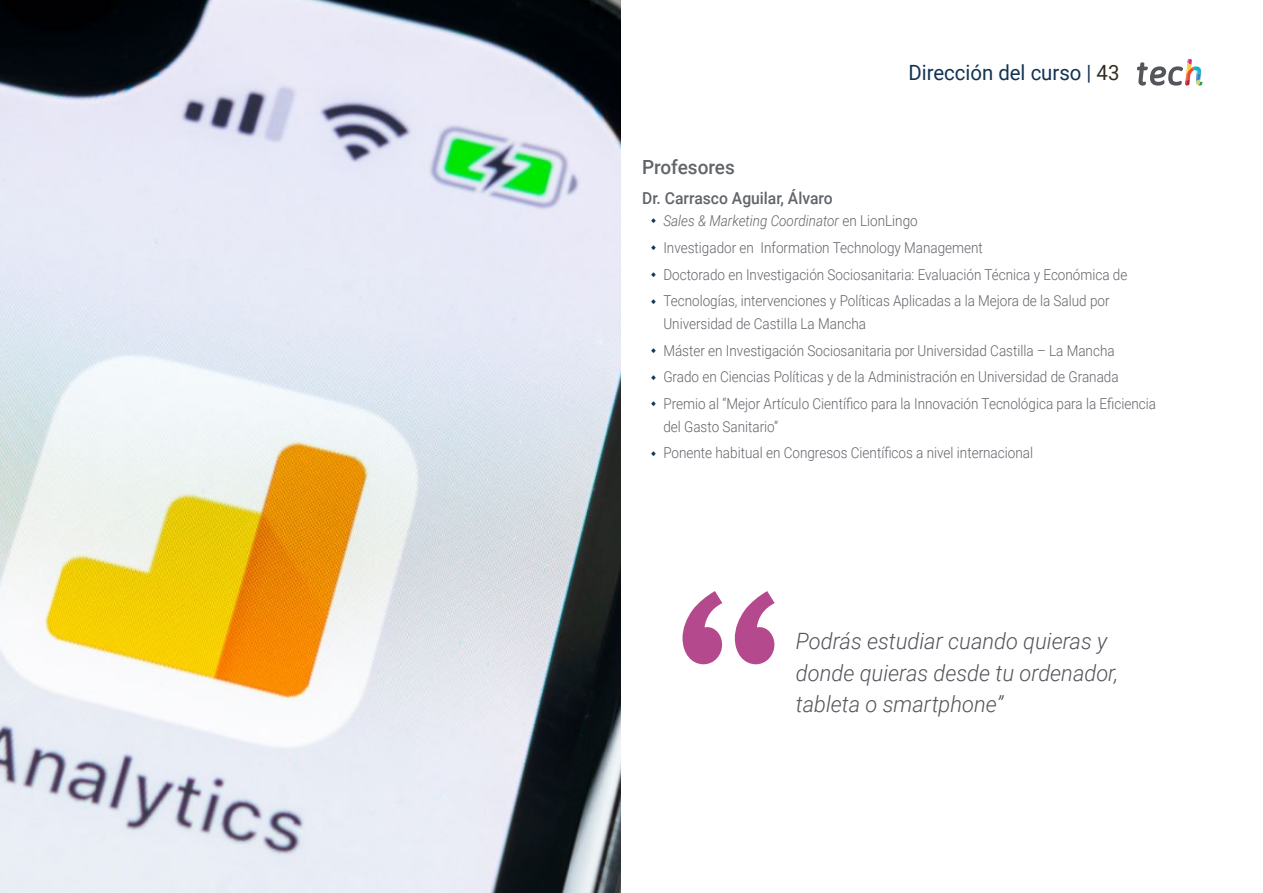
<style>
.page{position:relative;width:1263px;height:893px;background:#fff}
.page>*{position:absolute;margin:0;border:0;box-sizing:border-box;transform-origin:0 0}
.t1{font:italic 300 22.5px/31.5px "Roboto";color:#52555b}
.t2{font:21px "Roboto";color:#123352}
.t3{font:500 19.5px "Roboto";color:#61646a}
.t4{font:500 16.5px "Roboto";color:#61646a;scale:.95 1}
.t5{font:300 15px/26.7px "Roboto";color:#61646a;scale:.9 1}
.s1{color:#312e20}
.s2{font-style:italic}
</style>
<div class="page">
<img style="left:0;top:0;width:621px;height:893px">
<svg style="left:682px;top:591px;width:93px;height:73px"></svg>
<svg style="left:1137px;top:59px;width:65px;height:27px"></svg>
<h2 class="t2" style="left:908px;top:57px;width:213px">Dirección del curso | <span class="s1">43</span></h2>
<h3 class="t3" style="left:642px;top:154px;width:94px">Profesores</h3>
<p class="t4" style="left:642px;top:186px;width:202px">Dr. Carrasco Aguilar, Álvaro</p>
<p class="t5" style="left:663px;top:207px;width:517px"><span class="s2">Sales &amp; Marketing Coordinator</span> en LionLingo<br>Investigador en Information Technology Management<br>Doctorado en Investigación Sociosanitaria: Evaluación Técnica y Económica de Tecnologías, intervenciones y Políticas Aplicadas a la Mejora de la Salud por</p>
<p class="t5" style="left:663px;top:310px;width:549px">Universidad de Castilla La Mancha<br>Máster en Investigación Sociosanitaria por Universidad Castilla – La Mancha<br>Grado en Ciencias Políticas y de la Administración en Universidad de Granada Premio al “Mejor Artículo Científico para la Innovación Tecnológica para la Eficiencia</p>
<p class="t5" style="left:663px;top:412px;width:412px">del Gasto Sanitario”<br>Ponente habitual en Congresos Científicos a nivel internacional</p>
<h1 class="t1" style="left:796px;top:625px;width:324px">Podrás estudiar cuando quieras y donde quieras desde tu ordenador, tableta o smartphone”</h1>
</div>
